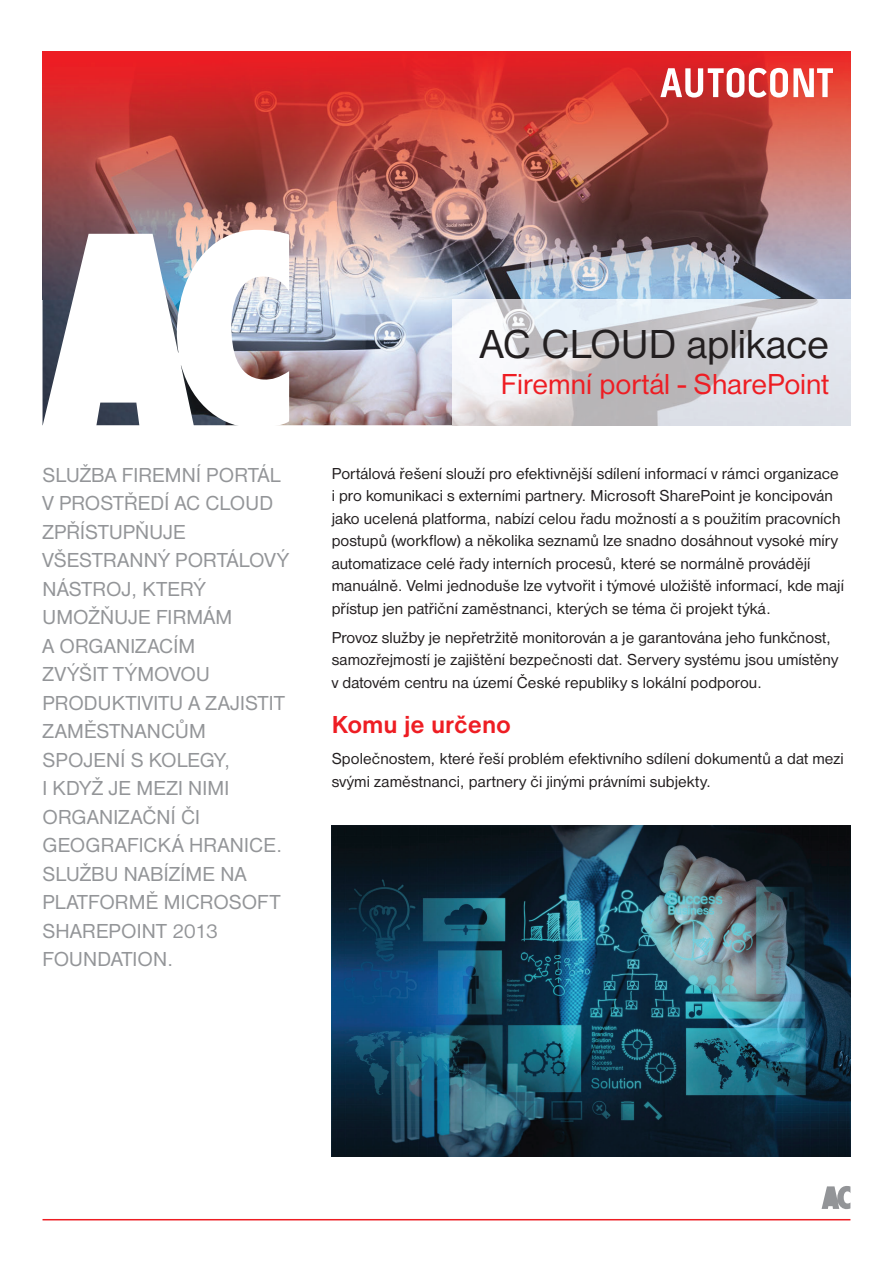
<style>
.page{position:relative;width:893px;height:1263px;background:#fff}
.page>*{position:absolute;margin:0;border:0;box-sizing:border-box;transform-origin:0 0}
.t1{font:42px "Nimbus Sans DOT";letter-spacing:-.005em;color:#231f20}
.t2{font:30px "Nimbus Sans DOT";color:#ee1d23}
.t3{font:700 25.5px "Nimbus Sans DOT";color:#ee1d23}
.t4{font:21px/28.5px "Nimbus Sans DOT";letter-spacing:.01em;color:#939598}
.t5{font:16.5px/22.5px "Nimbus Sans DOT";letter-spacing:.005em;color:#231f20}
</style>
<div class="page">
<img style="left:289px;top:299px;width:164px;height:126px">
<img style="left:43px;top:51px;width:807px;height:248px">
<svg style="left:660px;top:68px;width:173px;height:30px"></svg>
<svg style="left:43px;top:229px;width:246px;height:197px"></svg>
<svg style="left:822px;top:1186px;width:28px;height:23px"></svg>
<hr style="left:43px;top:1219px;width:807px;height:1px;background:#ee1d23">
<img style="left:453px;top:299px;width:397px;height:126px">
<img style="left:332px;top:826px;width:518px;height:331px">
<p class="t4" style="left:43px;top:462px;width:248px">SLUŽBA FIREMNÍ PORTÁL<br>V PROSTŘEDÍ AC CLOUD<br>ZPŘÍSTUPŇUJE<br>VŠESTRANNÝ PORTÁLOVÝ<br>NÁSTROJ, KTERÝ<br>UMOŽŇUJE FIRMÁM<br>A ORGANIZACÍM<br>ZVÝŠIT TÝMOVOU<br>PRODUKTIVITU A ZAJISTIT<br>ZAMĚSTNANCŮM<br>SPOJENÍ S KOLEGY,<br>I KDYŽ JE MEZI NIMI<br>ORGANIZAČNÍ ČI<br>GEOGRAFICKÁ HRANICE.<br>SLUŽBU NABÍZÍME NA<br>PLATFORMĚ MICROSOFT<br>SHAREPOINT 2013<br>FOUNDATION.</p>
<h1 class="t1" style="left:480px;top:329px;width:351px">AC CLOUD aplikace</h1>
<h2 class="t2" style="left:501px;top:373px;width:330px">Firemní portál - SharePoint</h2>
<p class="t5" style="left:332px;top:463px;width:514px">Portálová řešení slouží pro efektivnější sdílení informací v rámci organizace i pro komunikaci s externími partnery. Microsoft SharePoint je koncipován jako ucelená platforma, nabízí celou řadu možností a s použitím pracovních postupů (workflow) a několika seznamů lze snadno dosáhnout vysoké míry automatizace celé řady interních procesů, které se normálně provádějí manuálně. Velmi jednoduše lze vytvořit i týmové uložiště informací, kde mají přístup jen patřiční zaměstnanci, kterých se téma či projekt týká.</p>
<p class="t5" style="left:332px;top:627px;width:508px">Provoz služby je nepřetržitě monitorován a je garantována jeho funkčnost, samozřejmostí je zajištění bezpečnosti dat. Servery systému jsou umístěny v datovém centru na území České republiky s lokální podporou.</p>
<h3 class="t3" style="left:332px;top:715px;width:181px">Komu je určeno</h3>
<p class="t5" style="left:332px;top:749px;width:514px">Společnostem, které řeší problém efektivního sdílení dokumentů a dat mezi svými zaměstnanci, partnery či jinými právními subjekty.</p>
</div>
